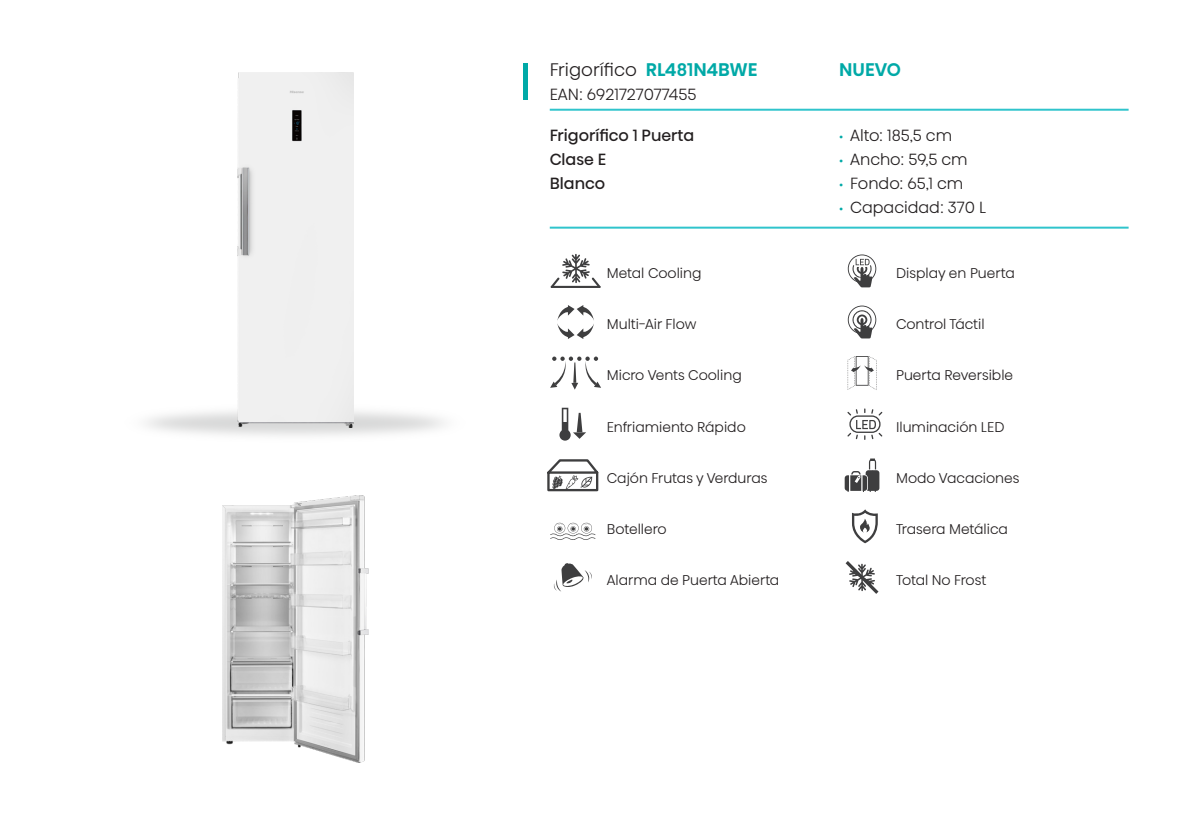
<style>
.page{position:relative;width:1191px;height:840px;background:#fff}
.page>*{position:absolute;margin:0;border:0;box-sizing:border-box;transform-origin:0 0}
.t1{font:300 18px "Hisense Alfabet";color:#231f20}
.t2{font:500 18px "Hisense Alfabet";color:#00a9a7}
.t3{font:300 16px "Hisense Alfabet";color:#231f20}
.t4{font:16px/24px "Hisense Alfabet";color:#231f20}
.t5{font:300 14px "Hisense Alfabet";color:#231f20}
.s1{font-weight:500;color:#00a9a7}
.s2{font-size:12px;color:#00a9a7}
</style>
<div class="page">
<div style="left:522px;top:63px;width:5px;height:36px;background:#00a9a7"></div>
<img style="left:222px;top:495px;width:147px;height:266px">
<img style="left:146px;top:411px;width:298px;height:25px">
<div style="left:237px;top:72px;width:117px;height:355px;background:#f0f0f0"></div>
<hr style="left:550px;top:109px;width:578px;height:2px;background:#30c4cc">
<hr style="left:550px;top:226px;width:578px;height:2px;background:#30c4cc">
<svg style="left:550px;top:254px;width:50px;height:34px"></svg>
<hr style="left:551px;top:286px;width:49px;height:2px;background:#3e3e3f">
<svg style="left:847px;top:254px;width:29px;height:33px"></svg>
<svg style="left:557px;top:305px;width:37px;height:34px"></svg>
<svg style="left:847px;top:305px;width:29px;height:33px"></svg>
<svg style="left:550px;top:356px;width:51px;height:33px"></svg>
<svg style="left:847px;top:356px;width:30px;height:34px"></svg>
<svg style="left:562px;top:407px;width:24px;height:31px"></svg>
<div style="left:559px;top:429px;width:11px;height:11px;background:#3e3e3f;border-radius:50%"></div>
<div style="left:562px;top:422px;width:5px;height:8px;background:#3e3e3f"></div>
<svg style="left:847px;top:408px;width:35px;height:31px"></svg>
<svg style="left:547px;top:459px;width:52px;height:33px"></svg>
<svg style="left:844px;top:458px;width:35px;height:33px"></svg>
<svg style="left:550px;top:522px;width:45px;height:18px"></svg>
<svg style="left:852px;top:509px;width:25px;height:34px"></svg>
<svg style="left:554px;top:563px;width:38px;height:28px"></svg>
<svg style="left:845px;top:561px;width:33px;height:32px"></svg>
<p class="t1" style="left:550px;top:53px;width:209px">Frigorífico <span class="s1">RL481N4BWE</span></p>
<p class="t3" style="left:550px;top:80px;width:148px">EAN: 6921727077455</p>
<p class="t4" style="left:550px;top:121px;width:146px">Frigorífico 1 Puerta<br>Clase E<br>Blanco</p>
<p class="t3" style="left:839px;top:120px;width:115px"><span class="s2">•</span> Alto: 185,5 cm</p>
<p class="t2" style="left:839px;top:57px;width:63px">NUEVO</p>
<p class="t3" style="left:839px;top:144px;width:130px"><span class="s2">•</span> Ancho: 59,5 cm</p>
<p class="t3" style="left:839px;top:168px;width:126px"><span class="s2">•</span> Fondo: 65,1 cm</p>
<p class="t3" style="left:839px;top:192px;width:149px"><span class="s2">•</span> Capacidad: 370 L</p>
<p class="t5" style="left:607px;top:260px;width:96px">Metal Cooling</p>
<p class="t5" style="left:896px;top:260px;width:120px">Display en Puerta</p>
<p class="t5" style="left:607px;top:311px;width:91px">Multi-Air Flow</p>
<p class="t5" style="left:896px;top:311px;width:90px">Control Táctil</p>
<p class="t5" style="left:607px;top:362px;width:136px">Micro Vents Cooling</p>
<p class="t5" style="left:896px;top:362px;width:119px">Puerta Reversible</p>
<p class="t5" style="left:607px;top:413px;width:140px">Enfriamiento Rápido</p>
<p class="t5" style="left:896px;top:413px;width:110px">Iluminación LED</p>
<p class="t5" style="left:607px;top:464px;width:162px">Cajón Frutas y Verduras</p>
<p class="t5" style="left:896px;top:464px;width:125px">Modo Vacaciones</p>
<p class="t5" style="left:607px;top:515px;width:61px">Botellero</p>
<p class="t5" style="left:896px;top:515px;width:113px">Trasera Metálica</p>
<p class="t5" style="left:607px;top:566px;width:174px">Alarma de Puerta Abierta</p>
<p class="t5" style="left:896px;top:566px;width:92px">Total No Frost</p>
</div>
